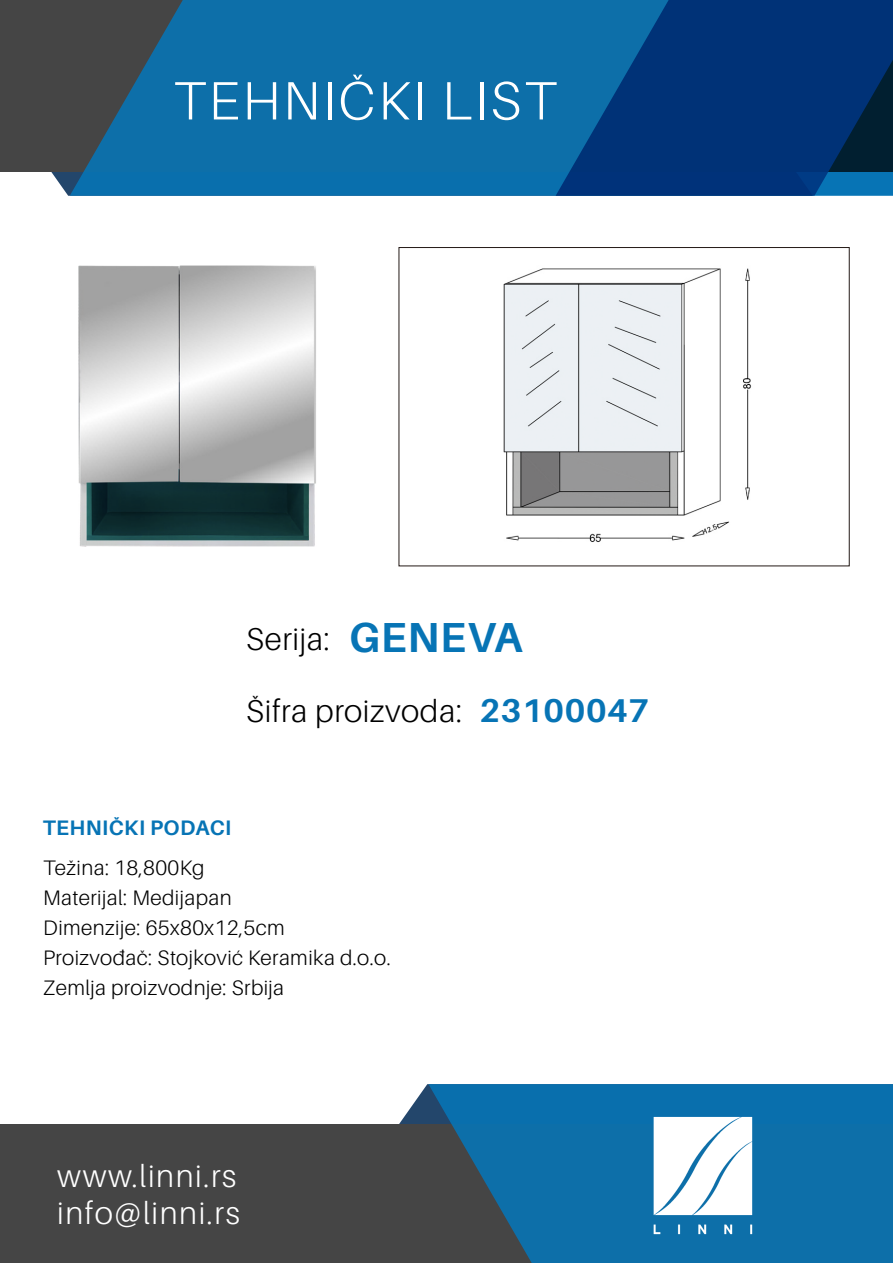
<style>
.page{position:relative;width:893px;height:1263px;background:#fff}
.page>*{position:absolute;margin:0;border:0;box-sizing:border-box;transform-origin:0 0}
.t1{font:300 54px "Aileron";letter-spacing:.05em;color:#fff}
.t2{font:700 42px "Aileron";letter-spacing:.02em;color:#0774b5}
.t3{font:700 33px "Aileron";letter-spacing:.02em;color:#0774b5}
.t4{font:300 31.5px/37.8px "Aileron";letter-spacing:.05em;color:#fff}
.t5{font:300 31.5px "Aileron";letter-spacing:.02em;color:#000}
.t6{font:300 21px/30px "Aileron";letter-spacing:.02em;color:#000}
.t7{font:700 21px "Aileron";letter-spacing:.02em;color:#0774b5}
</style>
<div class="page">
<svg style="left:294px;top:1084px;width:134px;height:41px"></svg>
<div style="left:0;top:1125px;width:893px;height:138px;background:#454545"></div>
<svg style="left:428px;top:1084px;width:465px;height:179px;fill:#0d6fa9"></svg>
<div style="left:0;top:0;width:893px;height:172px;background:#454545"></div>
<svg style="left:70px;top:0;width:486px;height:196px;background:#136a9d"></svg>
<svg style="left:556px;top:0;width:337px;height:196px;background:#023c7d"></svg>
<img style="left:614px;top:1084px;width:179px;height:179px">
<img style="left:503px;top:268px;width:249px;height:274px">
<img style="left:78px;top:265px;width:238px;height:282px">
<div style="left:399px;top:247px;width:451px;height:319px;border:1px solid #231916"></div>
<h1 class="t1" style="left:173px;top:71px;width:385px">TEHNIČKI LIST</h1>
<h2 class="t2" style="left:349px;top:613px;width:175px">GENEVA</h2>
<h3 class="t5" style="left:246px;top:622px;width:85px">Serija:</h3>
<h3 class="t5" style="left:246px;top:694px;width:218px">Šifra proizvoda:</h3>
<h3 class="t3" style="left:480px;top:692px;width:171px">23100047</h3>
<p class="t7" style="left:43px;top:816px;width:190px">TEHNIČKI PODACI</p>
<p class="t6" style="left:43px;top:853px;width:349px">Težina: 18,800Kg<br>Materijal: Medijapan<br>Dimenzije: 65x80x12,5cm<br>Proizvođač: Stojković Keramika d.o.o.<br>Zemlja proizvodnje: Srbija</p>
<h3 class="t4" style="left:57px;top:1157px;width:184px">www.linni.rs info@linni.rs</h3>
</div>
